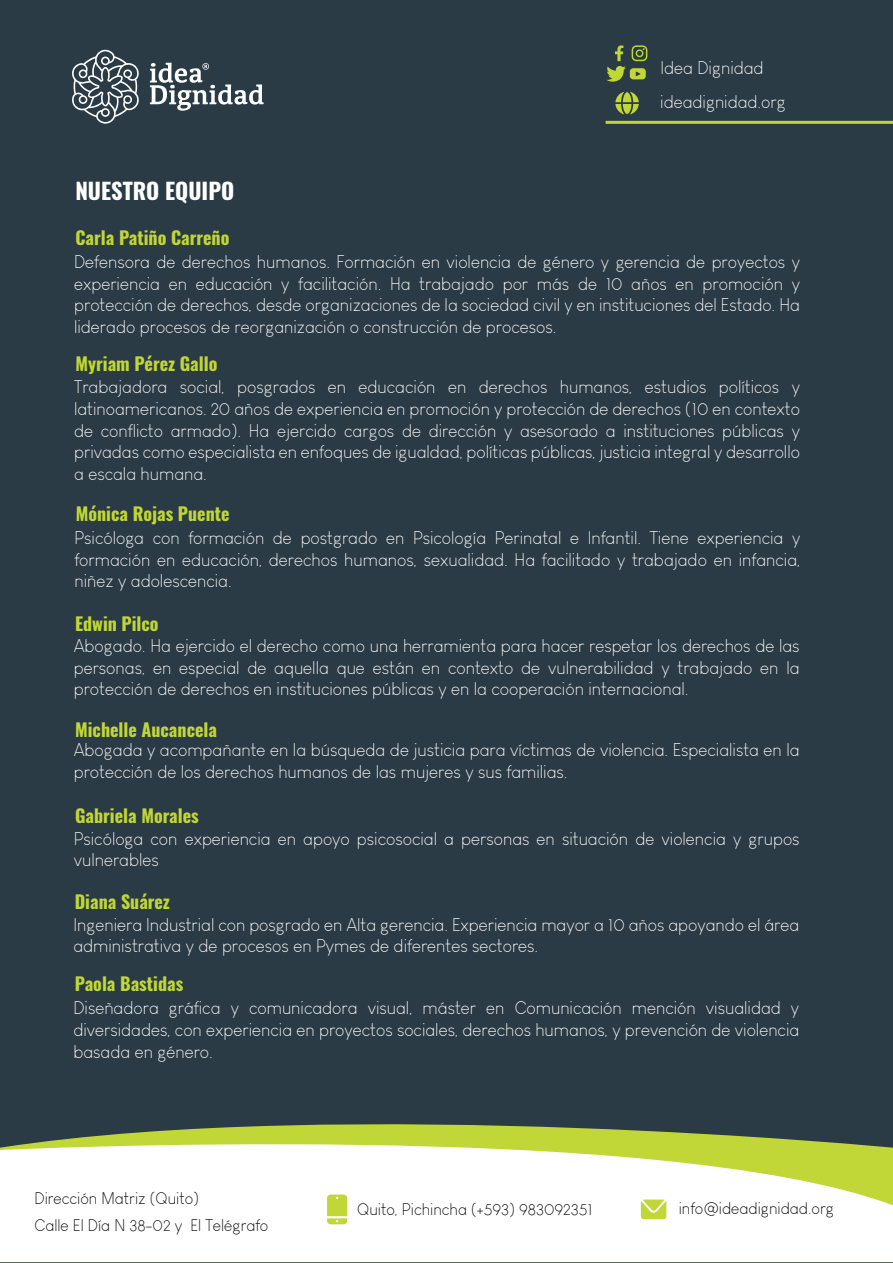
<style>
.page{position:relative;width:893px;height:1263px;background:#2a3b45}
.page>*{position:absolute;margin:0;border:0;box-sizing:border-box;transform-origin:0 0}
.t1{font:700 22.5px "Oswald";color:#fff}
.t2{font:300 18px/21.6px "Louis George Cafe";color:#fff;text-align:justify}
.t3{font:700 18px "Oswald";color:#c1d736}
.t4{font:300 16.5px/27px "Louis George Cafe";color:#000001}
</style>
<div class="page">
<hr style="left:606px;top:121px;width:287px;height:3px;background:#c0d737">
<svg style="left:0;top:1124px;width:893px;height:138px;background:#e7ecd1"></svg>
<svg style="left:327px;top:1194px;width:20px;height:30px"></svg>
<svg style="left:641px;top:1199px;width:25px;height:20px"></svg>
<svg style="left:150px;top:63px;width:114px;height:48px"></svg>
<svg style="left:72px;top:50px;width:67px;height:74px"></svg>
<svg style="left:606px;top:45px;width:41px;height:37px"></svg>
<svg style="left:615px;top:92px;width:24px;height:23px"></svg>
<p class="t1" style="left:75px;top:176px;width:160px">NUESTRO EQUIPO</p>
<p class="t3" style="left:75px;top:225px;width:155px">Carla Patiño Carreño</p>
<p class="t2" style="left:660px;top:51px;width:127px;line-height:33.6px">Idea Dignidad ideadignidad.org</p>
<p class="t2" style="left:74px;top:251px;width:727px">Defensora de derechos humanos. Formación en violencia de género y gerencia de proyectos y experiencia en educación y facilitación. Ha trabajado por más de 10 años en promoción y protección de derechos, desde organizaciones de la sociedad civil y en instituciones del Estado. Ha liderado procesos de reorganización o construcción de procesos.</p>
<p class="t3" style="left:75px;top:351px;width:143px">Myriam Pérez Gallo</p>
<p class="t2" style="left:74px;top:376px;width:727px">Trabajadora social, posgrados en educación en derechos humanos, estudios políticos y latinoamericanos. 20 años de experiencia en promoción y protección de derechos (10 en contexto de conflicto armado). Ha ejercido cargos de dirección y asesorado a instituciones públicas y privadas como especialista en enfoques de igualdad, políticas públicas, justicia integral y desarrollo a escala humana.</p>
<p class="t3" style="left:76px;top:501px;width:155px">Mónica Rojas Puente</p>
<p class="t2" style="left:74px;top:527px;width:727px">Psicóloga con formación de postgrado en Psicología Perinatal e Infantil. Tiene experiencia y formación en educación, derechos humanos, sexualidad. Ha facilitado y trabajado en infancia, niñez y adolescencia.</p>
<p class="t3" style="left:75px;top:611px;width:85px">Edwin Pilco</p>
<p class="t2" style="left:74px;top:635px;width:727px">Abogado. Ha ejercido el derecho como una herramienta para hacer respetar los derechos de las personas, en especial de aquella que están en contexto de vulnerabilidad y trabajado en la protección de derechos en instituciones públicas y en la cooperación internacional.</p>
<p class="t3" style="left:75px;top:717px;width:143px">Michelle Aucancela</p>
<p class="t2" style="left:74px;top:739px;width:727px">Abogada y acompañante en la búsqueda de justicia para víctimas de violencia. Especialista en la protección de los derechos humanos de las mujeres y sus familias.</p>
<p class="t3" style="left:75px;top:803px;width:125px">Gabriela Morales</p>
<p class="t2" style="left:74px;top:827px;width:727px">Psicóloga con experiencia en apoyo psicosocial a personas en situación de violencia y grupos vulnerables</p>
<p class="t3" style="left:75px;top:889px;width:97px">Diana Suárez</p>
<p class="t2" style="left:73px;top:913px;width:727px">Ingeniera Industrial con posgrado en Alta gerencia. Experiencia mayor a 10 años apoyando el área administrativa y de procesos en Pymes de diferentes sectores.</p>
<p class="t3" style="left:75px;top:972px;width:110px">Paola Bastidas</p>
<p class="t2" style="left:73px;top:997px;width:727px">Diseñadora gráfica y comunicadora visual, máster en Comunicación mención visualidad y diversidades, con experiencia en proyectos sociales, derechos humanos, y prevención de violencia basada en género.</p>
<p class="t4" style="left:34px;top:1184px;width:235px">Dirección Matriz (Quito)<br>Calle El Día N 38-02 y El Telégrafo</p>
<p class="t4" style="left:357px;top:1195px;width:237px">Quito, Pichincha (+593) 983092351</p>
<p class="t4" style="left:679px;top:1194px;width:157px">info@ideadignidad.org</p>
</div>
